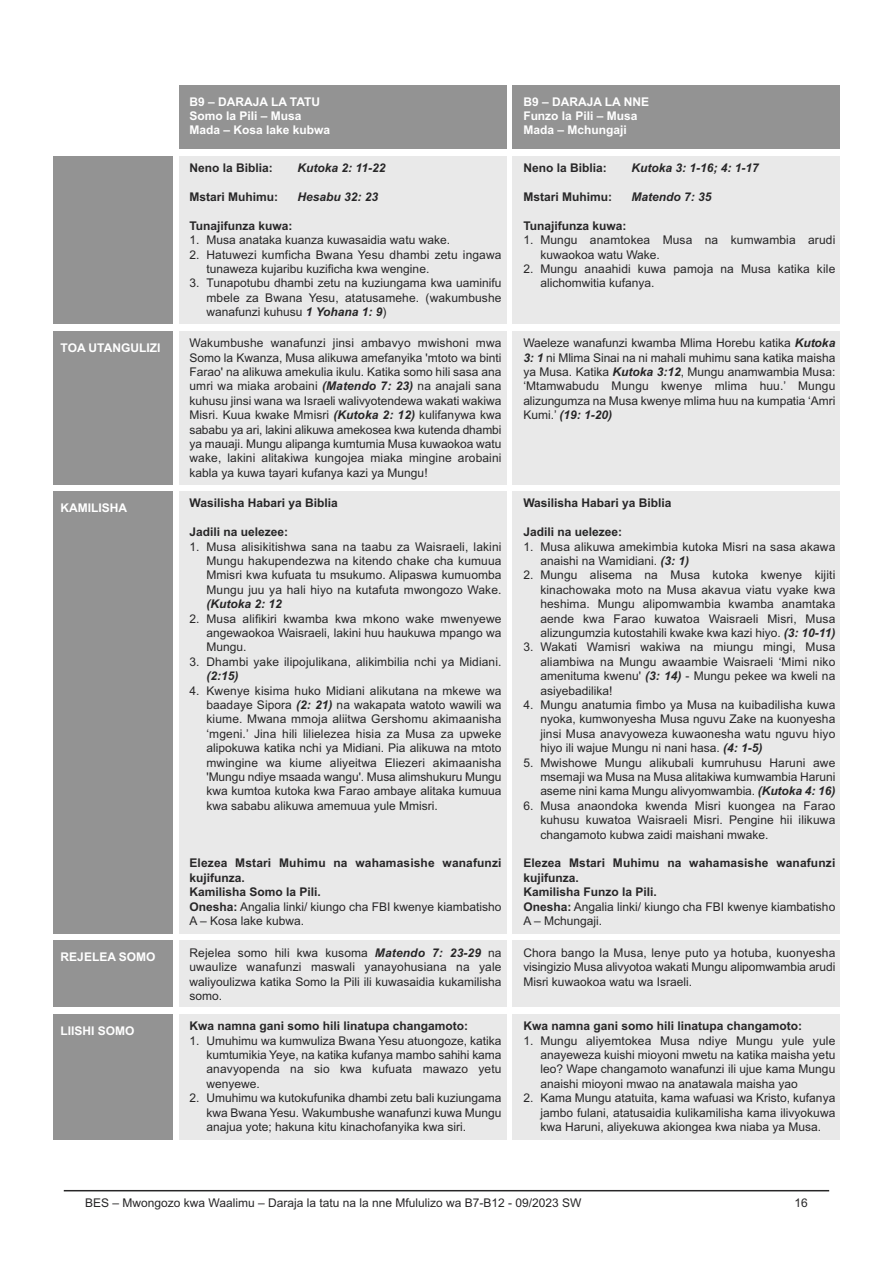
<style>
.page{position:relative;width:893px;height:1263px;background:#fff}
.page>*{position:absolute;margin:0;border:0;box-sizing:border-box;transform-origin:0 0}
.t1{font:12px/14.4px "Arial";color:#272627;text-align:justify}
.t2{font:700 12px/14.4px "Arial";color:#272627}
.t3{font:700 12px/14.4px "Arial";color:#fff}
.t4{font:italic 700 12px "Arial";color:#272627}
.s1{font-weight:700;font-style:italic}
.s2{font-weight:400}
</style>
<div class="page">
<hr style="left:64px;top:1190px;width:765px;height:1px;background:#272627">
<div style="left:179px;top:85px;width:327px;height:64px;background:#939393"></div>
<div style="left:513px;top:85px;width:327px;height:64px;background:#939393"></div>
<div style="left:53px;top:156px;width:119px;height:168px;background:#939393"></div>
<div style="left:179px;top:156px;width:327px;height:168px;background:#e9e9e9"></div>
<div style="left:513px;top:156px;width:327px;height:168px;background:#e9e9e9"></div>
<div style="left:53px;top:331px;width:119px;height:153px;background:#939393"></div>
<div style="left:179px;top:331px;width:327px;height:153px;background:#e9e9e9"></div>
<div style="left:513px;top:331px;width:327px;height:153px;background:#e9e9e9"></div>
<div style="left:53px;top:491px;width:119px;height:442px;background:#939393"></div>
<div style="left:179px;top:491px;width:327px;height:442px;background:#e9e9e9"></div>
<div style="left:513px;top:491px;width:327px;height:442px;background:#e9e9e9"></div>
<div style="left:53px;top:940px;width:119px;height:67px;background:#939393"></div>
<div style="left:179px;top:940px;width:327px;height:67px;background:#e9e9e9"></div>
<div style="left:513px;top:940px;width:327px;height:67px;background:#e9e9e9"></div>
<div style="left:53px;top:1014px;width:119px;height:125px;background:#939393"></div>
<div style="left:179px;top:1014px;width:327px;height:125px;background:#e9e9e9"></div>
<div style="left:513px;top:1014px;width:327px;height:125px;background:#e9e9e9"></div>
<p class="t3" style="left:190px;top:94px;width:142px">B9 – DARAJA LA TATU<br>Somo la Pili – Musa<br>Mada – Kosa lake kubwa</p>
<p class="t3" style="left:523px;top:94px;width:127px">B9 – DARAJA LA NNE<br>Funzo la Pili – Musa<br>Mada – Mchungaji</p>
<p class="t2" style="left:190px;top:161px;width:85px">Neno la Biblia:</p>
<p class="t4" style="left:298px;top:161px;width:89px">Kutoka 2: 11-22</p>
<p class="t2" style="left:190px;top:190px;width:90px">Mstari Muhimu:</p>
<p class="t4" style="left:298px;top:190px;width:82px">Hesabu 32: 23</p>
<p class="t2" style="left:190px;top:218px;width:105px">Tunajifunza kuwa:</p>
<p class="t1" style="left:190px;top:233px;width:262px">1. Musa anataka kuanza kuwasaidia watu wake.</p>
<p class="t1" style="left:207px;top:247px;width:296px;text-indent:-17px">2. Hatuwezi kumficha Bwana Yesu dhambi zetu ingawa tunaweza kujaribu kuzificha kwa wengine.</p>
<p class="t1" style="left:207px;top:276px;width:296px;text-indent:-17px">3. Tunapotubu dhambi zetu na kuziungama kwa uaminifu mbele za Bwana Yesu, atatusamehe. (wakumbushe wanafunzi kuhusu <span class="s1">1 Yohana 1: 9</span>)</p>
<p class="t2" style="left:523px;top:161px;width:85px">Neno la Biblia:</p>
<p class="t4" style="left:631px;top:161px;width:129px">Kutoka 3: 1-16; 4: 1-17</p>
<p class="t2" style="left:523px;top:190px;width:90px">Mstari Muhimu:</p>
<p class="t4" style="left:631px;top:190px;width:82px">Matendo 7: 35</p>
<p class="t2" style="left:523px;top:218px;width:105px">Tunajifunza kuwa:</p>
<p class="t1" style="left:540px;top:233px;width:296px;text-indent:-17px">1. Mungu anamtokea Musa na kumwambia arudi kuwaokoa watu Wake.</p>
<p class="t1" style="left:540px;top:262px;width:296px;text-indent:-17px">2. Mungu anaahidi kuwa pamoja na Musa katika kile alichomwitia kufanya.</p>
<p class="t3" style="left:61px;top:340px;width:101px">TOA UTANGULIZI</p>
<p class="t1" style="left:190px;top:336px;width:313px">Wakumbushe wanafunzi jinsi ambavyo mwishoni mwa Somo la Kwanza, Musa alikuwa amefanyika 'mtoto wa binti Farao' na alikuwa amekulia ikulu. Katika somo hili sasa ana umri wa miaka arobaini <span class="s1">(Matendo 7: 23)</span> na anajali sana kuhusu jinsi wana wa Israeli walivyotendewa wakati wakiwa Misri. Kuua kwake Mmisri <span class="s1">(Kutoka 2: 12)</span> kulifanywa kwa sababu ya ari, lakini alikuwa amekosea kwa kutenda dhambi ya mauaji. Mungu alipanga kumtumia Musa kuwaokoa watu wake, lakini alitakiwa kungojea miaka mingine arobaini kabla ya kuwa tayari kufanya kazi ya Mungu!</p>
<p class="t1" style="left:523px;top:336px;width:313px">Waeleze wanafunzi kwamba Mlima Horebu katika <span class="s1">Kutoka 3: 1</span> ni Mlima Sinai na ni mahali muhimu sana katika maisha ya Musa. Katika <span class="s1">Kutoka 3:12</span>, Mungu anamwambia Musa: ‘Mtamwabudu Mungu kwenye mlima huu.’ Mungu alizungumza na Musa kwenye mlima huu na kumpatia ‘Amri Kumi.’ <span class="s1">(19: 1-20)</span></p>
<p class="t3" style="left:61px;top:500px;width:68px">KAMILISHA</p>
<p class="t2" style="left:190px;top:496px;width:150px">Wasilisha Habari ya Biblia</p>
<p class="t2" style="left:190px;top:525px;width:100px">Jadili na uelezee:</p>
<p class="t1" style="left:207px;top:539px;width:296px;text-indent:-17px">1. Musa alisikitishwa sana na taabu za Waisraeli, lakini Mungu hakupendezwa na kitendo chake cha kumuua Mmisri kwa kufuata tu msukumo. Alipaswa kumuomba Mungu juu ya hali hiyo na kutafuta mwongozo Wake.</p>
<p class="t4" style="left:207px;top:597px;width:77px">(Kutoka 2: 12</p>
<p class="t1" style="left:207px;top:611px;width:296px;text-indent:-17px">2. Musa alifikiri kwamba kwa mkono wake mwenyewe angewaokoa Waisraeli, lakini huu haukuwa mpango wa Mungu.</p>
<p class="t1" style="left:190px;top:654px;width:313px">3. Dhambi yake ilipojulikana, alikimbilia nchi ya Midiani.</p>
<p class="t4" style="left:207px;top:669px;width:34px">(2:15)</p>
<p class="t1" style="left:207px;top:683px;width:296px;text-indent:-17px">4. Kwenye kisima huko Midiani alikutana na mkewe wa baadaye Sipora <span class="s1">(2: 21)</span> na wakapata watoto wawili wa kiume. Mwana mmoja aliitwa Gershomu akimaanisha ‘mgeni.’ Jina hili lilielezea hisia za Musa za upweke alipokuwa katika nchi ya Midiani. Pia alikuwa na mtoto mwingine wa kiume aliyeitwa Eliezeri akimaanisha 'Mungu ndiye msaada wangu'. Musa alimshukuru Mungu kwa kumtoa kutoka kwa Farao ambaye alitaka kumuua kwa sababu alikuwa amemuua yule Mmisri.</p>
<p class="t2" style="left:523px;top:496px;width:150px">Wasilisha Habari ya Biblia</p>
<p class="t2" style="left:523px;top:525px;width:100px">Jadili na uelezee:</p>
<p class="t1" style="left:540px;top:539px;width:296px;text-indent:-17px">1. Musa alikuwa amekimbia kutoka Misri na sasa akawa anaishi na Wamidiani. <span class="s1">(3: 1)</span></p>
<p class="t1" style="left:540px;top:568px;width:296px;text-indent:-17px">2. Mungu alisema na Musa kutoka kwenye kijiti kinachowaka moto na Musa akavua viatu vyake kwa heshima. Mungu alipomwambia kwamba anamtaka aende kwa Farao kuwatoa Waisraeli Misri, Musa alizungumzia kutostahili kwake kwa kazi hiyo. <span class="s1">(3: 10-11)</span></p>
<p class="t1" style="left:540px;top:640px;width:296px;text-indent:-17px">3. Wakati Wamisri wakiwa na miungu mingi, Musa aliambiwa na Mungu awaambie Waisraeli ‘Mimi niko amenituma kwenu' <span class="s1">(3: 14)</span> - Mungu pekee wa kweli na asiyebadilika!</p>
<p class="t1" style="left:540px;top:698px;width:296px;text-indent:-17px">4. Mungu anatumia fimbo ya Musa na kuibadilisha kuwa nyoka, kumwonyesha Musa nguvu Zake na kuonyesha jinsi Musa anavyoweza kuwaonesha watu nguvu hiyo hiyo ili wajue Mungu ni nani hasa. <span class="s1">(4: 1-5)</span></p>
<p class="t1" style="left:540px;top:755px;width:296px;text-indent:-17px">5. Mwishowe Mungu alikubali kumruhusu Haruni awe msemaji wa Musa na Musa alitakiwa kumwambia Haruni aseme nini kama Mungu alivyomwambia. <span class="s1">(Kutoka 4: 16)</span></p>
<p class="t1" style="left:540px;top:798px;width:296px;text-indent:-17px">6. Musa anaondoka kwenda Misri kuongea na Farao kuhusu kuwatoa Waisraeli Misri. Pengine hii ilikuwa changamoto kubwa zaidi maishani mwake.</p>
<p class="t2" style="left:523px;top:856px;width:313px">Elezea Mstari Muhimu na wahamasishe wanafunzi kujifunza.<br>Kamilisha Funzo la Pili.<br>Onesha: <span class="s2">Angalia linki/ kiungo cha FBI kwenye kiambatisho<br>A – Mchungaji.</span></p>
<p class="t2" style="left:190px;top:856px;width:313px">Elezea Mstari Muhimu na wahamasishe wanafunzi kujifunza.<br>Kamilisha Somo la Pili.<br>Onesha: <span class="s2">Angalia linki/ kiungo cha FBI kwenye kiambatisho<br>A – Kosa lake kubwa.</span></p>
<p class="t3" style="left:61px;top:950px;width:96px">REJELEA SOMO</p>
<p class="t1" style="left:190px;top:945px;width:314px">Rejelea somo hili kwa kusoma <span class="s1">Matendo 7: 23-29</span> na uwaulize wanafunzi maswali yanayohusiana na yale waliyoulizwa katika Somo la Pili ili kuwasaidia kukamilisha somo.</p>
<p class="t1" style="left:523px;top:945px;width:313px">Chora bango la Musa, lenye puto ya hotuba, kuonyesha visingizio Musa alivyotoa wakati Mungu alipomwambia arudi Misri kuwaokoa watu wa Israeli.</p>
<p class="t3" style="left:61px;top:1023px;width:76px">LIISHI SOMO</p>
<p class="t2" style="left:190px;top:1019px;width:280px">Kwa namna gani somo hili linatupa changamoto:</p>
<p class="t1" style="left:207px;top:1033px;width:296px;text-indent:-17px">1. Umuhimu wa kumwuliza Bwana Yesu atuongoze, katika kumtumikia Yeye, na katika kufanya mambo sahihi kama anavyopenda na sio kwa kufuata mawazo yetu wenyewe.</p>
<p class="t1" style="left:207px;top:1091px;width:296px;text-indent:-17px">2. Umuhimu wa kutokufunika dhambi zetu bali kuziungama kwa Bwana Yesu. Wakumbushe wanafunzi kuwa Mungu anajua yote; hakuna kitu kinachofanyika kwa siri.</p>
<p class="t2" style="left:523px;top:1019px;width:280px">Kwa namna gani somo hili linatupa changamoto:</p>
<p class="t1" style="left:540px;top:1033px;width:296px;text-indent:-17px">1. Mungu aliyemtokea Musa ndiye Mungu yule yule anayeweza kuishi mioyoni mwetu na katika maisha yetu leo? Wape changamoto wanafunzi ili ujue kama Mungu anaishi mioyoni mwao na anatawala maisha yao</p>
<p class="t1" style="left:540px;top:1091px;width:296px;text-indent:-17px">2. Kama Mungu atatuita, kama wafuasi wa Kristo, kufanya jambo fulani, atatusaidia kulikamilisha kama ilivyokuwa kwa Haruni, aliyekuwa akiongea kwa niaba ya Musa.</p>
<p class="t1" style="left:85px;top:1195px;width:498px">BES – Mwongozo kwa Waalimu – Daraja la tatu na la nne Mfululizo wa B7-B12 - 09/2023 SW</p>
<p class="t1" style="left:795px;top:1195px;width:15px">16</p>
</div>
